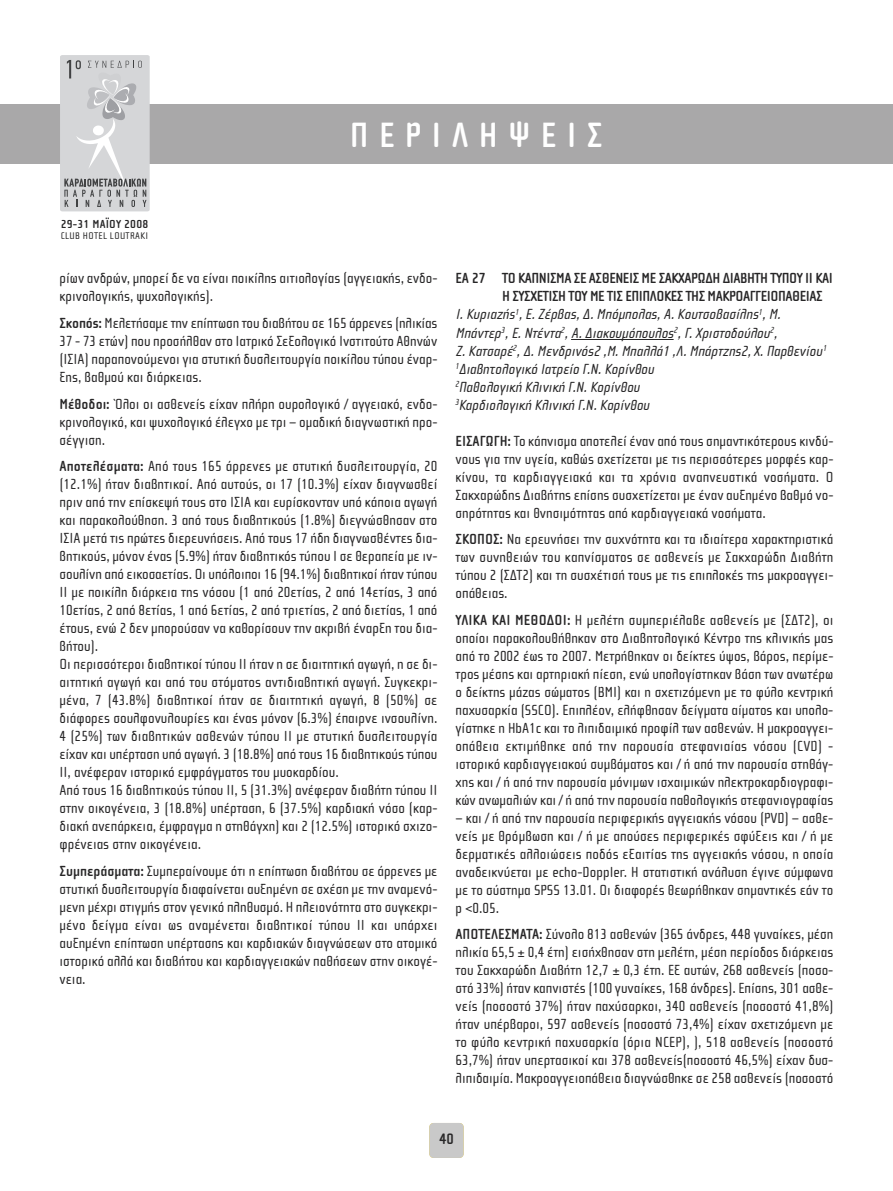
<style>
.page{position:relative;width:893px;height:1191px;background:#fff}
.page>*{position:absolute;margin:0;border:0;box-sizing:border-box;transform-origin:0 0}
.t1{font:700 36px "Cholla Sans Gr";letter-spacing:.285em;color:#fff}
.t2{font:700 15.6px "Cholla Sans Gr";color:#272627}
.t3{font:15px/18px "Cholla Sans Gr";color:#272627;text-align:justify}
.t4{font:italic 15px "Cholla Sans Gr";color:#272627}
.t5{font:700 15px "Cholla Sans Gr";letter-spacing:-.03em;color:#272627}
.t6{font:italic 15px "Cholla Sans Gr";color:#272627}
.t7{font:700 11.85px "Cholla Sans Gr";letter-spacing:.015em;color:#272627;scale:1.04 1}
.t8{font:9.9px "Cholla Sans Gr";letter-spacing:.035em;color:#272627;scale:1.04 1}
.s1{font-weight:700}
.s2{font-style:inherit}
</style>
<div class="page">
<hr style="left:571px;top:339px;width:103px;height:1px;background:#272627">
<div style="left:429px;top:1123px;width:35px;height:35px;background:#c9c9c9;border-radius:4px"></div>
<div style="left:0;top:104px;width:893px;height:59px;background:#a9a8a9"></div>
<svg style="left:60px;top:55px;width:90px;height:156px;background:#cccdcf"></svg>
<p class="t7" style="left:61px;top:217px;width:86px">29-31 ΜΑΪΟΥ 2008</p>
<p class="t8" style="left:61px;top:231px;width:86px">CLUB HOTEL LOUTRAKI</p>
<h1 class="t1" style="left:350px;top:115px;width:254px">ΠΕΡΙΛΗΨΕΙΣ</h1>
<p class="t3" style="left:60px;top:270px;width:379px">ρίων ανδρών, µπορεί δε να είναι ποικίλης αιτιολογίας (αγγειακής, ενδο&shy;κρινολογικής, ψυχολογικής).</p>
<p class="t3" style="left:60px;top:314px;width:379px"><span class="s1">Σκοπός:</span> Μελετήσαµε την επίπτωση του διαβήτου σε 165 άρρενες (ηλικίας 37 - 73 ετών) που προσήλθαν στο Ιατρικό Σεξολογικό Ινστιτούτο Αθηνών (ΙΣΙΑ) παραπονούµενοι για στυτική δυσλειτουργία ποικίλου τύπου έναρ&shy;ξης, βαθµού και διάρκειας.</p>
<p class="t3" style="left:60px;top:395px;width:379px"><span class="s1">Μέθοδοι:</span> Όλοι οι ασθενείς είχαν πλήρη ουρολογικό / αγγειακό, ενδο&shy;κρινολογικό, και ψυχολογικό έλεγχο µε τρι – οµαδική διαγνωστική προ&shy;σέγγιση.</p>
<p class="t3" style="left:60px;top:457px;width:379px;text-align:left"><span class="s1">Αποτελέσµατα:</span> Από τους 165 άρρενες µε στυτική δυσλειτουργία, 20 (12.1%) ήταν διαβητικοί. Από αυτούς, οι 17 (10.3%) είχαν διαγνωσθεί πριν από την επίσκεψή τους στο ΙΣΙΑ και ευρίσκονταν υπό κάποια αγωγή και παρακολούθηση. 3 από τους διαβητικούς (1.8%) διεγνώσθησαν στο ΙΣΙΑ µετά τις πρώτες διερευνήσεις. Από τους 17 ήδη διαγνωσθέντες δια&shy;βητικούς, µόνον ένας (5.9%) ήταν διαβητικός τύπου Ι σε θεραπεία µε ιν&shy;σουλίνη από εικοσαετίας. Οι υπόλοιποι 16 (94.1%) διαβητικοί ήταν τύπου ΙΙ µε ποικίλη διάρκεια της νόσου (1 από 20ετίας, 2 από 14ετίας, 3 από 10ετίας, 2 από 8ετίας, 1 από 6ετίας, 2 από τριετίας, 2 από διετίας, 1 από έτους, ενώ 2 δεν µπορούσαν να καθορίσουν την ακριβή έναρξη του δια&shy;βήτου).<br>Οι περισσότεροι διαβητικοί τύπου ΙΙ ήταν η σε διαιτητική αγωγή, η σε δι&shy;αιτητική αγωγή και από του στόµατος αντιδιαβητική αγωγή. Συγκεκρι&shy;µένα, 7 (43.8%) διαβητικοί ήταν σε διαιτητική αγωγή, 8 (50%) σε διάφορες σουλφονυλουρίες και ένας µόνον (6.3%) έπαιρνε ινσουλίνη.<br>4 (25%) των διαβητικών ασθενών τύπου ΙΙ µε στυτική δυσλειτουργία είχαν και υπέρταση υπό αγωγή. 3 (18.8%) από τους 16 διαβητικούς τύπου ΙΙ, ανέφεραν ιστορικό εµφράγµατος του µυοκαρδίου.<br>Από τους 16 διαβητικούς τύπου ΙΙ, 5 (31.3%) ανέφεραν διαβήτη τύπου ΙΙ στην οικογένεια, 3 (18.8%) υπέρταση, 6 (37.5%) καρδιακή νόσο (καρ&shy;διακή ανεπάρκεια, έµφραγµα η στηθάγχη) και 2 (12.5%) ιστορικό σχιζο&shy;φρένειας στην οικογένεια.</p>
<p class="t3" style="left:60px;top:862px;width:379px"><span class="s1">Συµπεράσµατα:</span> Συµπεραίνουµε ότι η επίπτωση διαβήτου σε άρρενες µε στυτική δυσλειτουργία διαφαίνεται αυξηµένη σε σχέση µε την αναµενό&shy;µενη µέχρι στιγµής στον γενικό πληθυσµό. Η πλειονότητα στο συγκεκρι&shy;µένο δείγµα είναι ως αναµένεται διαβητικοί τύπου ΙΙ και υπάρχει αυξηµένη επίπτωση υπέρτασης και καρδιακών διαγνώσεων στο ατοµικό ιστορικό αλλά και διαβήτου και καρδιαγγειακών παθήσεων στην οικογέ&shy;νεια.</p>
<p class="t5" style="left:455px;top:270px;width:379px">ΕΑ 27 ΤΟ ΚΑΠΝΙΣΜΑ ΣΕ ΑΣΘΕΝΕΙΣ ΜΕ ΣΑΚΧΑΡΩ∆Η ∆ΙΑΒΗΤΗ ΤΥΠΟΥ ΙΙ ΚΑΙ</p>
<p class="t5" style="left:502px;top:288px;width:322px">Η ΣΥΣΧΕΤΙΣΗ ΤΟΥ ΜΕ ΤΙΣ ΕΠΙΠΛΟΚΕΣ ΤΗΣ ΜΑΚΡΟΑΓΓΕΙΟΠΑΘΕΙΑΣ</p>
<p class="t4" style="left:455px;top:306px;width:330px">Ι. Κυριαζής<sup>1</sup>, Ε. Ζέρβας, ∆. Μπόµπολας, Α. Κουτσοβασίλης<sup>1</sup>, Μ.</p>
<p class="t4" style="left:455px;top:324px;width:327px">Μπάντερ<sup>3</sup>, Ε. Ντέντα<sup>2</sup>, Α. ∆ιακουµόπουλος<sup>2</sup>, Γ. Χριστοδούλου<sup>2</sup>,</p>
<p class="t4" style="left:455px;top:342px;width:373px">Ζ. Κατσαρέ<sup>2</sup>, ∆. Μενδρινός2 ,Μ. Μπαλλά1 ,Λ. Μπάρτζης2, <span class="s2">Χ. Παρ θε νίο υ</span> <sup>1</sup></p>
<p class="t6" style="left:455px;top:360px;width:201px"><sup>1</sup>∆ιαβητολογικό Ιατρείο Γ.Ν. Κορίνθου</p>
<p class="t6" style="left:455px;top:378px;width:187px"><sup>2</sup>Παθολογική Κλινική Γ.Ν. Κορίνθου</p>
<p class="t6" style="left:455px;top:396px;width:196px"><sup>3</sup>Καρδιολογική Κλινική Γ.Ν. Κορίνθου</p>
<p class="t3" style="left:455px;top:432px;width:379px"><span class="s1">ΕΙΣΑΓΩΓΗ:</span> Το κάπνισµα αποτελεί έναν από τους σηµαντικότερους κινδύ&shy;νους για την υγεία, καθώς σχετίζεται µε τις περισσότερες µορφές καρ&shy;κίνου, τα καρδιαγγειακά και τα χρόνια αναπνευστικά νοσήµατα. Ο Σακχαρώδης ∆ιαβήτης επίσης συσχετίζεται µε έναν αυξηµένο βαθµό νο&shy;σηρότητας και θνησιµότητας από καρδιαγγειακά νοσήµατα.</p>
<p class="t3" style="left:455px;top:530px;width:379px"><span class="s1">ΣΚΟΠΟΣ:</span> Να ερευνήσει την συχνότητα και τα ιδιαίτερα χαρακτηριστικά των συνηθειών του καπνίσµατος σε ασθενείς µε Σακχαρώδη ∆ιαβήτη τύπου 2 (Σ∆Τ2) και τη συσχέτισή τους µε τις επιπλοκές της µακροαγγει&shy;οπάθειας.</p>
<p class="t3" style="left:455px;top:611px;width:379px"><span class="s1">ΥΛΙΚΑ ΚΑΙ ΜΕΘΟ∆ΟΙ:</span> Η µελέτη συµπεριέλαβε ασθενείς µε (Σ∆Τ2), οι οποίοι παρακολουθήθηκαν στο ∆ιαβητολογικό Κέντρο της κλινικής µας από το 2002 έως το 2007. Μετρήθηκαν οι δείκτες ύψος, βάρος, περίµε&shy;τρος µέσης και αρτηριακή πίεση, ενώ υπολογίστηκαν βάση των ανωτέρω ο δείκτης µάζας σώµατος (ΒΜΙ) και η σχετιζόµενη µε το φύλο κεντρική παχυσαρκία (SSCO). Επιπλέον, ελήφθησαν δείγµατα αίµατος και υπολο&shy;γίστηκε η HbA1c και το λιπιδαιµικό προφίλ των ασθενών. Η µακροαγγει&shy;οπάθεια εκτιµήθηκε από την παρουσία στεφανιαίας νόσου (CVD) - ιστορικό καρδιαγγειακού συµβάµατος και / ή από την παρουσία στηθάγ&shy;χης και / ή από την παρουσία µόνιµων ισχαιµικών ηλεκτροκαρδιογραφι&shy;κών ανωµαλιών και / ή από την παρουσία παθολογικής στεφανιογραφίας</p>
<p class="t3" style="left:455px;top:809px;width:379px">– και / ή από την παρουσία περιφερικής αγγειακής νόσου (PVD) – ασθε&shy;νείς µε θρόµβωση και / ή µε απούσες περιφερικές σφύξεις και / ή µε δερµατικές αλλοιώσεις ποδός εξαιτίας της αγγειακής νόσου, η οποία αναδεικνύεται µε echo-Doppler. Η στατιστική ανάλυση έγινε σύµφωνα µε το σύστηµα SPSS 13.01. Οι διαφορές θεωρήθηκαν σηµαντικές εάν το p &lt;0.05.</p>
<p class="t3" style="left:455px;top:925px;width:379px"><span class="s1">ΑΠΟΤΕΛΕΣΜΑΤΑ:</span> Σύνολο 813 ασθενών (365 άνδρες, 448 γυναίκες, µέση ηλικία 65,5 ± 0,4 έτη) εισήχθησαν στη µελέτη, µέση περίοδος διάρκειας του Σακχαρώδη ∆ιαβήτη 12,7 ± 0,3 έτη. Εξ αυτών, 268 ασθενείς (ποσο&shy;στό 33%) ήταν καπνιστές (100 γυναίκες, 168 άνδρες). Επίσης, 301 ασθε&shy;νείς (ποσοστό 37%) ήταν παχύσαρκοι, 340 ασθενείς (ποσοστό 41,8%) ήταν υπέρβαροι, 597 ασθενείς (ποσοστό 73,4%) είχαν σχετιζόµενη µε το φύλο κεντρική παχυσαρκία (όρια NCEP), ), 518 ασθενείς (ποσοστό 63,7%) ήταν υπερτασικοί και 378 ασθενείς(ποσοστό 46,5%) είχαν δυσ&shy;λιπιδαιµία. Μακροαγγειοπάθεια διαγνώσθηκε σε 258 ασθενείς (ποσοστό</p>
<p class="t2" style="left:439px;top:1130px;width:16px">40</p>
</div>
